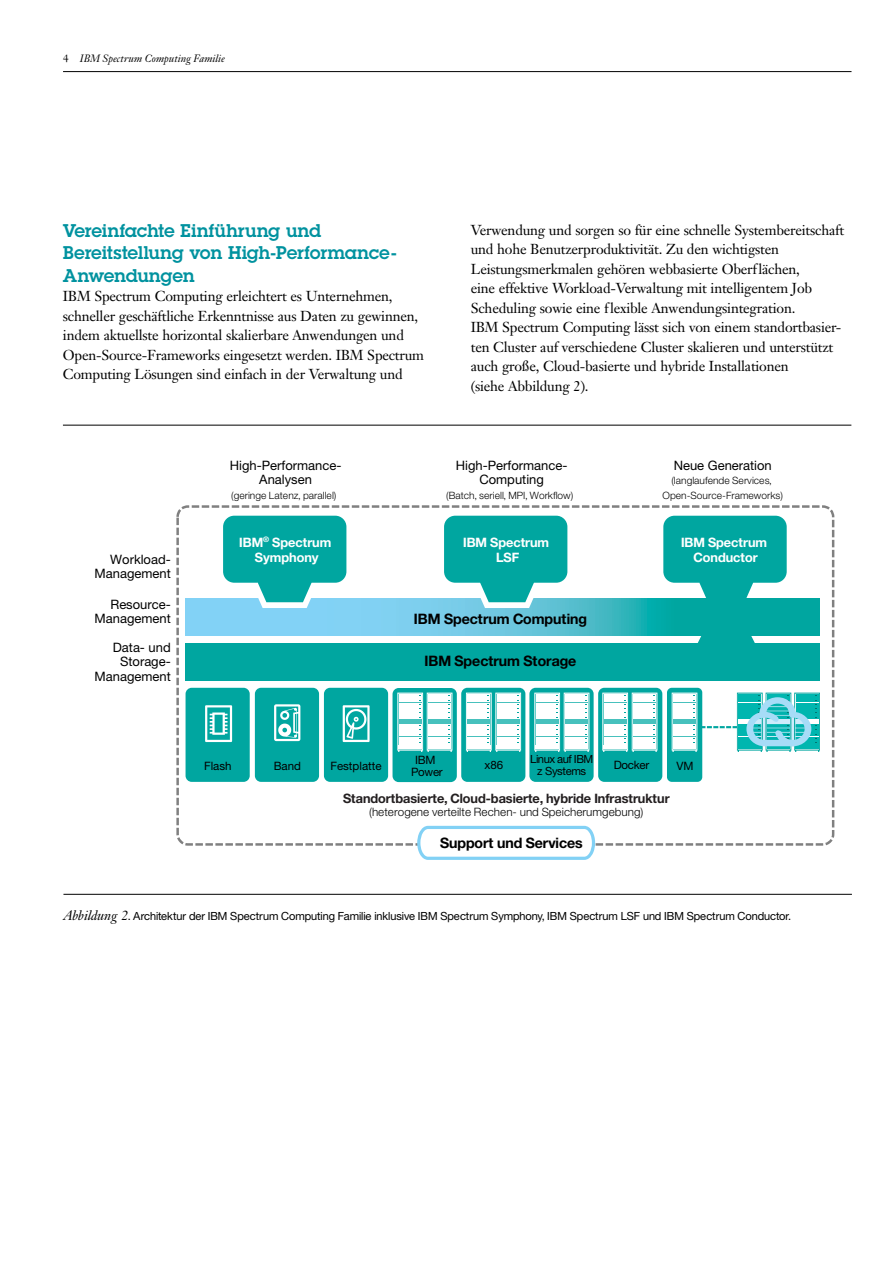
<style>
.page{position:relative;width:893px;height:1263px;background:#fff}
.page>*{position:absolute;margin:0;border:0;box-sizing:border-box;transform-origin:0 0}
.t1{font:600 18px/22.5px "Lubalinfor IBM";color:#00929f}
.t2{font:14.4px "Helv Neue Boldfor IBM";color:#000}
.t3{font:14.25px/19.5px "Janson Text LT Pro";letter-spacing:-.015em;color:#000}
.t4{font:13.05px/14.4px "Helvetica Neue LT Pro";color:#000;text-align:right}
.t5{font:13.05px/15.6px "Helv Neue Boldfor IBM";color:#fff;text-align:center}
.t6{font:13.05px "Helv Neue Boldfor IBM";color:#231f20}
.t7{font:300 11.55px "Helv Neuefor IBM";color:#000}
.t8{font:11.55px "Helvetica Neue LT Pro";color:#000}
.t9{font:11.55px/11.6px "Helvetica Neue LT Pro";letter-spacing:-.025em;color:#000;text-align:center}
.t10{font:11.25px "Helv Neuefor IBM";letter-spacing:-.005em;color:#000}
.t11{font:11.25px/11.6px "Helvetica Neue LT Pro";letter-spacing:-.045em;color:#000;text-align:center}
.t12{font:italic 10.5px "Janson Text LT Pro";letter-spacing:.005em;color:#000}
.t13{font:300 10.05px/14.4px "Helv Neuefor IBM";color:#000;text-align:center}
.s1{font-family:"Janson Text";font-style:normal}
.s2{font-family:"Janson Text LT Pro";font-style:italic;font-size:13.5px}
</style>
<div class="page">
<hr style="left:63px;top:71px;width:788px;height:1px;background:#000">
<svg style="left:176px;top:505px;width:658px;height:341px"></svg>
<svg style="left:417px;top:826px;width:178px;height:34px"></svg>
<svg style="left:397px;top:693px;width:55px;height:59px"></svg>
<svg style="left:466px;top:693px;width:55px;height:59px"></svg>
<svg style="left:534px;top:693px;width:55px;height:59px"></svg>
<svg style="left:602px;top:693px;width:55px;height:59px"></svg>
<div style="left:255px;top:688px;width:64px;height:94px;background:#00a6a0;border-radius:6px"></div>
<div style="left:186px;top:688px;width:64px;height:94px;background:#00a6a0;border-radius:6px"></div>
<div style="left:324px;top:688px;width:64px;height:94px;background:#00a6a0;border-radius:6px"></div>
<svg style="left:343px;top:705px;width:27px;height:37px"></svg>
<svg style="left:205px;top:705px;width:27px;height:37px"></svg>
<svg style="left:274px;top:704px;width:26px;height:37px"></svg>
<svg style="left:474px;top:583px;width:66px;height:25px"></svg>
<svg style="left:251px;top:583px;width:67px;height:25px"></svg>
<div style="left:696px;top:626px;width:60px;height:43px;background:#00a6a0"></div>
<div style="left:444px;top:516px;width:123px;height:67px;background:#00a6a0;border-radius:11px"></div>
<div style="left:663px;top:516px;width:124px;height:67px;background:#00a6a0;border-radius:11px"></div>
<div style="left:223px;top:516px;width:123px;height:67px;background:#00a6a0;border-radius:11px"></div>
<svg style="left:672px;top:693px;width:148px;height:59px"></svg>
<hr style="left:63px;top:425px;width:788px;height:1px;background:#000">
<hr style="left:63px;top:894px;width:789px;height:1px;background:#000">
<p class="t12" style="left:63px;top:52px;width:163px"><span class="s1">4</span> IBM Spectrum Computing Familie</p>
<h2 class="t1" style="left:63px;top:219px;width:335px">Vereinfachte Einführung und<br>Bereitstellung von High-Performance-<br>Anwendungen</h2>
<p class="t3" style="left:63px;top:287px;width:363px">IBM Spectrum Computing erleichtert es Unternehmen, schneller geschäftliche Erkenntnisse aus Daten zu gewinnen, indem aktuellste horizontal skalierbare Anwendungen und Open-Source-Frameworks eingesetzt werden. IBM Spectrum Computing Lösungen sind einfach in der Verwaltung und</p>
<p class="t3" style="left:471px;top:220px;width:375px">Verwendung und sorgen so für eine schnelle Systembereitschaft und hohe Benutzerproduktivität. Zu den wichtigsten Leistungsmerkmalen gehören webbasierte Oberflächen,<br>eine effektive Workload-Verwaltung mit intelligentem Job Scheduling sowie eine flexible Anwendungsintegration.<br>IBM Spectrum Computing lässt sich von einem standortbasier&shy;ten Cluster auf verschiedene Cluster skalieren und unterstützt auch große, Cloud-basierte und hybride Installationen<br>(siehe Abbildung 2).</p>
<p class="t4" style="left:230px;top:458px;width:113px;text-align:center">High-Performance-<br>Analysen</p>
<p class="t13" style="left:231px;top:488px;width:107px">(geringe Latenz, parallel)</p>
<p class="t4" style="left:456px;top:458px;width:113px;text-align:center">High-Performance-<br>Computing</p>
<p class="t13" style="left:446px;top:488px;width:129px">(Batch, seriell, MPI, Workflow)</p>
<p class="t4" style="left:674px;top:458px;width:100px">Neue Generation</p>
<p class="t13" style="left:663px;top:473px;width:122px">(langlaufende Services,<br>Open-Source-Frameworks)</p>
<p class="t4" style="left:95px;top:552px;width:78px">Workload-<br>Management</p>
<p class="t4" style="left:95px;top:596px;width:78px">Resource-<br>Management</p>
<p class="t4" style="left:95px;top:639px;width:78px">Data- und<br>Storage-<br>Management</p>
<p class="t5" style="left:239px;top:534px;width:93px">IBM<sup>®</sup> Spectrum<br>Symphony</p>
<p class="t5" style="left:463px;top:534px;width:88px">IBM Spectrum<br>LSF</p>
<p class="t5" style="left:681px;top:534px;width:88px">IBM Spectrum<br>Conductor</p>
<p class="t2" style="left:414px;top:610px;width:174px">IBM Spectrum Computing</p>
<p class="t2" style="left:425px;top:651px;width:153px">IBM Spectrum Storage</p>
<p class="t11" style="left:530px;top:753px;width:65px">Linux auf IBM z Systems</p>
<p class="t8" style="left:614px;top:758px;width:37px">Docker</p>
<p class="t8" style="left:204px;top:758px;width:29px">Flash</p>
<p class="t8" style="left:274px;top:758px;width:29px">Band</p>
<p class="t8" style="left:330px;top:758px;width:53px">Festplatte</p>
<p class="t9" style="left:411px;top:754px;width:33px">IBM<br>Power</p>
<p class="t8" style="left:485px;top:758px;width:20px">x86</p>
<p class="t8" style="left:677px;top:758px;width:19px">VM</p>
<p class="t6" style="left:343px;top:790px;width:328px">Standortbasierte, Cloud-basierte, hybride Infrastruktur</p>
<p class="t7" style="left:369px;top:805px;width:276px">(heterogene verteilte Rechen- und Speicherumgebung)</p>
<p class="t2" style="left:440px;top:834px;width:144px">Support und Services</p>
<p class="t10" style="left:63px;top:909px;width:729px"><span class="s2">Abbildung 2</span>. Architektur der IBM Spectrum Computing Familie inklusive IBM Spectrum Symphony, IBM Spectrum LSF und IBM Spectrum Conductor.</p>
</div>
